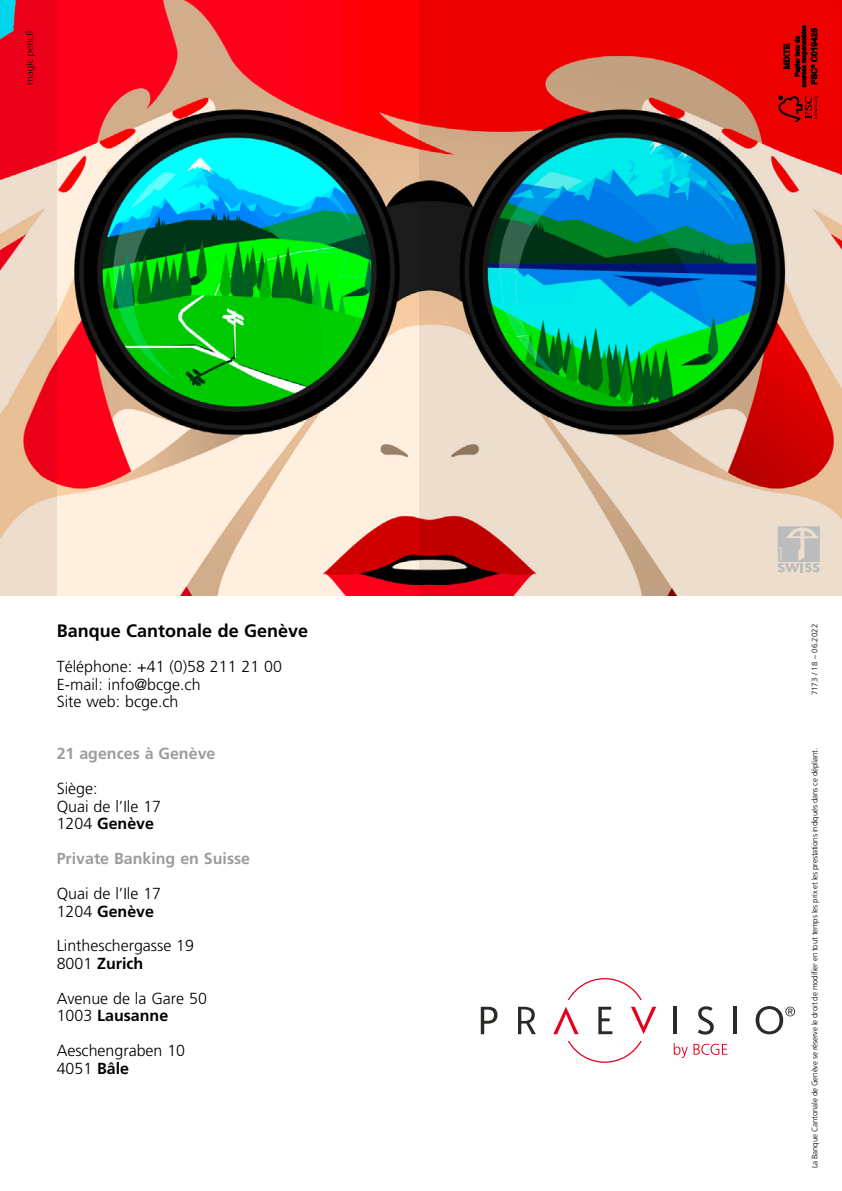
<style>
.page{position:relative;width:842px;height:1191px;background:#fff}
.page>*{position:absolute;margin:0;border:0;box-sizing:border-box;transform-origin:0 0}
.t1{font:700 18px "Frutiger LT Std";color:#000}
.t2{font:300 16px/17.4px "Frutiger LT Std";color:#000}
.t3{font:700 16px "Frutiger LT Std";color:#9c9c9d}
.t4{font:300 8px "Frutiger LT Std";letter-spacing:-.02em;color:#000}
.t5{font:300 8px "Frutiger LT Std";color:#000}
.s1{font-weight:700}
</style>
<div class="page">
<img style="left:57px;top:0;width:363px;height:595px">
<svg style="left:0;top:0;width:57px;height:595px;background:#e78a84"></svg>
<svg style="left:420px;top:0;width:422px;height:595px;background:#93786e"></svg>
<svg style="left:26px;top:32px;width:9px;height:53px"></svg>
<svg style="left:778px;top:526px;width:42px;height:46px;background:#c8c4c1"></svg>
<svg style="left:674px;top:1043px;width:53px;height:15px"></svg>
<svg style="left:518px;top:1006px;width:18px;height:28px"></svg>
<svg style="left:598px;top:1006px;width:14px;height:28px"></svg>
<svg style="left:631px;top:1006px;width:25px;height:28px"></svg>
<hr style="left:674px;top:1006px;width:3px;height:28px;background:#2c2a27">
<hr style="left:734px;top:1006px;width:3px;height:28px;background:#2c2a27">
<svg style="left:698px;top:1006px;width:16px;height:28px"></svg>
<svg style="left:553px;top:1007px;width:26px;height:27px"></svg>
<svg style="left:481px;top:1006px;width:16px;height:28px"></svg>
<svg style="left:568px;top:1041px;width:74px;height:21px"></svg>
<svg style="left:568px;top:978px;width:74px;height:22px"></svg>
<svg style="left:756px;top:1006px;width:39px;height:28px"></svg>
<svg style="left:778px;top:96px;width:40px;height:26px"></svg>
<svg style="left:783px;top:26px;width:34px;height:61px;background:#980000"></svg>
<p class="t1" style="left:57px;top:620px;width:253px">Banque Cantonale de Genève</p>
<p class="t2" style="left:57px;top:658px;width:227px">Téléphone: +41 (0)58 211 21 00<br>E-mail: info@bcge.ch<br>Site web: bcge.ch</p>
<p class="t3" style="left:57px;top:744px;width:160px">21 agences à Genève</p>
<p class="t2" style="left:57px;top:780px;width:106px">Siège:<br>Quai de l’Ile 17<br>1204 <span class="s1">Genève</span></p>
<p class="t3" style="left:57px;top:849px;width:195px">Private Banking en Suisse</p>
<p class="t2" style="left:57px;top:885px;width:106px">Quai de l’Ile 17<br>1204 <span class="s1">Genève</span></p>
<p class="t2" style="left:57px;top:937px;width:139px">Lintheschergasse 19<br>8001 <span class="s1">Zurich</span></p>
<p class="t2" style="left:57px;top:989px;width:152px">Avenue de la Gare 50<br>1003 <span class="s1">Lausanne</span></p>
<p class="t2" style="left:57px;top:1042px;width:130px">Aeschengraben 10<br>4051 <span class="s1">Bâle</span></p>
<p class="t5" style="left:810px;top:695px;width:73px;rotate:-90deg">7173 / 18 – 06.2022</p>
<p class="t4" style="left:810px;top:1168px;width:422px;rotate:-90deg">La Banque Cantonale de Genève se réserve le droit de modifier en tout temps les prix et les prestations indiqués dans ce dépliant.</p>
</div>
